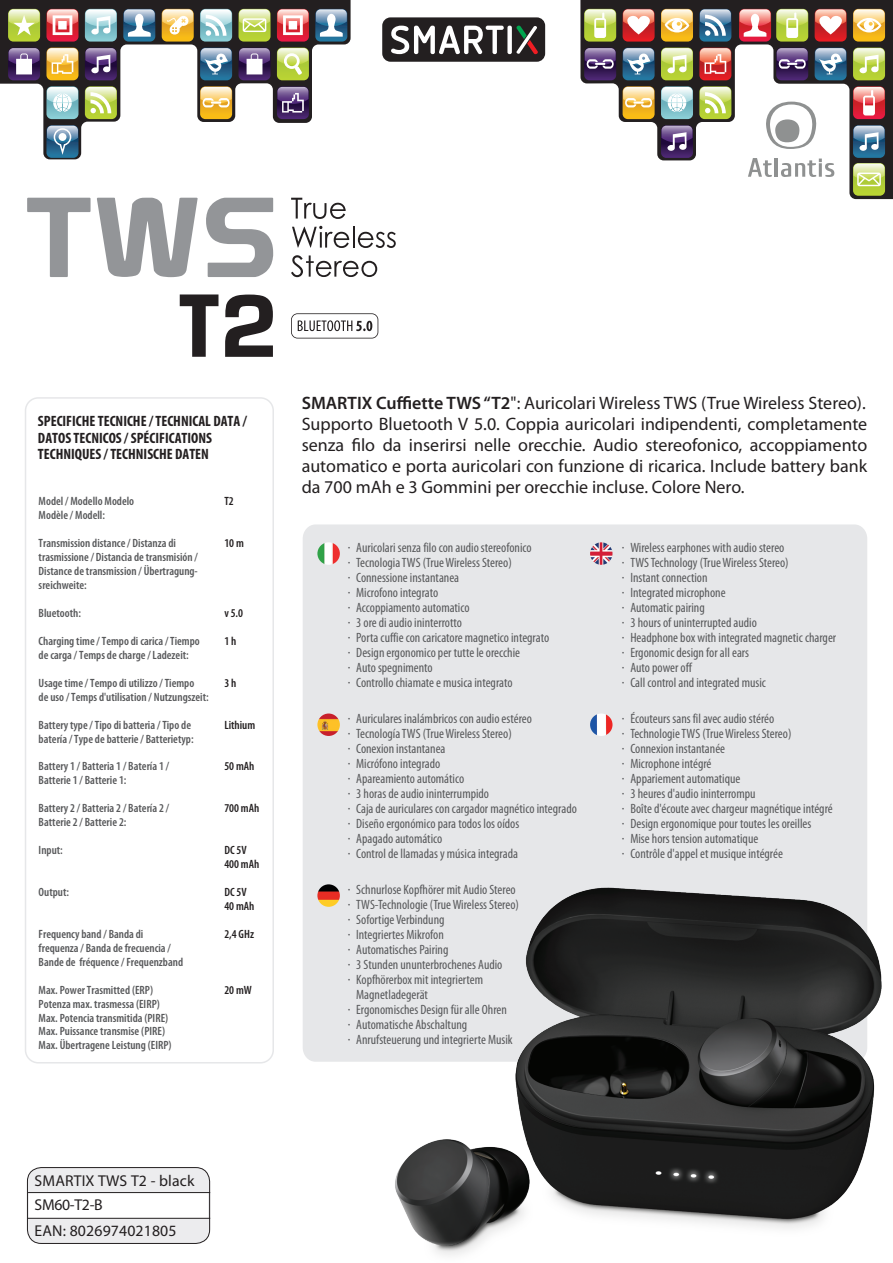
<style>
.page{position:relative;width:893px;height:1263px;background:#fff}
.page>*{position:absolute;margin:0;border:0;box-sizing:border-box;transform-origin:0 0}
.t1{font:18px/21px "Myriad Pro";color:#231f20;text-align:justify}
.t2{font:15.75px/24.3px "Myriad Pro";letter-spacing:.01em;color:#231f20}
.t3{font:700 condensed 15px/16.5px "Myriad Pro";color:#231f20}
.t4{font:condensed 13.5px/15px "Myriad Pro";color:#57585a}
.t5{font:600 condensed 12px/14px "Myriad Pro";color:#57585a}
.t6{font:600 condensed 12px/14px "Myriad Pro";color:#231f20}
.s1{font-weight:600}
</style>
<div class="page">
<svg style="left:0;top:0;width:893px;height:404px"></svg>
<svg style="left:739px;top:86px;width:108px;height:110px"></svg>
<div style="left:382px;top:17px;width:163px;height:45px;background:#231f20;border-radius:8px"></div>
<svg style="left:354px;top:9px;width:185px;height:71px"></svg>
<div style="left:303px;top:524px;width:564px;height:538px;background:#e6e7e9;border-radius:14px"></div>
<div style="left:25px;top:397px;width:249px;height:666px;border:2px solid #e6e7e9;border-radius:13px"></div>
<div style="left:28px;top:1168px;width:182px;height:75px;background:#ececee;border-radius:14px"></div>
<div style="left:29px;top:1193px;width:179px;height:24px;background:#fff"></div>
<hr style="left:28px;top:1192px;width:182px;height:1px;background:#231f20">
<hr style="left:28px;top:1218px;width:182px;height:1px;background:#231f20">
<div style="left:27px;top:1167px;width:183px;height:77px;border:1px solid #231f20;border-radius:14px"></div>
<img style="left:317px;top:542px;width:23px;height:23px;border-radius:11px">
<img style="left:590px;top:542px;width:22px;height:23px;border-radius:11px">
<img style="left:317px;top:713px;width:23px;height:23px;border-radius:11px">
<img style="left:590px;top:713px;width:22px;height:23px;border-radius:11px">
<svg style="left:291px;top:313px;width:87px;height:25px"></svg>
<svg style="left:8px;top:125px;width:416px;height:152px"></svg>
<svg style="left:225px;top:295px;width:48px;height:62px"></svg>
<svg style="left:180px;top:294px;width:38px;height:63px"></svg>
<img style="left:231px;top:768px;width:651px;height:487px">
<p class="t3" style="left:38px;top:413px;width:210px">SPECIFICHE TECNICHE / TECHNICAL DATA /<br>DATOS TECNICOS / SPÉCIFICATIONS<br>TECHNIQUES / TECHNISCHE DATEN</p>
<p class="t5" style="left:39px;top:495px;width:97px">Model / Modello Modelo<br>Modèle / Modell:</p>
<p class="t5" style="left:39px;top:536px;width:161px">Transmission distance / Distanza di trasmissione / Distancia de transmisión / Distance de transmission / Übertragung&shy;sreichweite:</p>
<p class="t5" style="left:39px;top:606px;width:44px">Bluetooth:</p>
<p class="t5" style="left:39px;top:634px;width:163px">Charging time / Tempo di carica / Tiempo de carga / Temps de charge / Ladezeit:</p>
<p class="t5" style="left:39px;top:676px;width:172px">Usage time / Tempo di utilizzo / Tiempo<br>de uso / Temps d'utilisation / Nutzungszeit:</p>
<p class="t5" style="left:39px;top:718px;width:156px">Battery type / Tipo di batteria / Tipo de batería / Type de batterie / Batterietyp:</p>
<p class="t5" style="left:39px;top:760px;width:132px">Battery 1 / Batteria 1 / Batería 1 /<br>Batterie 1 / Batterie 1:</p>
<p class="t5" style="left:39px;top:801px;width:132px">Battery 2 / Batteria 2 / Batería 2 /<br>Batterie 2 / Batterie 2:</p>
<p class="t5" style="left:39px;top:843px;width:26px">Input:</p>
<p class="t5" style="left:39px;top:885px;width:32px">Output:</p>
<p class="t5" style="left:39px;top:927px;width:146px">Frequency band / Banda di frequenza / Banda de frecuencia /<br>Bande de fréquence / Frequenzband</p>
<p class="t5" style="left:39px;top:983px;width:134px">Max. Power Trasmitted (ERP)<br>Potenza max. trasmessa (EIRP)<br>Max. Potencia transmitida (PIRE)<br>Max. Puissance transmise (PIRE)<br>Max. Übertragene Leistung (EIRP)</p>
<p class="t6" style="left:224px;top:495px;width:11px">T2</p>
<p class="t6" style="left:224px;top:536px;width:21px">10 m</p>
<p class="t6" style="left:224px;top:606px;width:20px">v 5.0</p>
<p class="t6" style="left:224px;top:634px;width:13px">1 h</p>
<p class="t6" style="left:224px;top:676px;width:13px">3 h</p>
<p class="t6" style="left:224px;top:718px;width:32px">Lithium</p>
<p class="t6" style="left:224px;top:760px;width:32px">50 mAh</p>
<p class="t6" style="left:224px;top:801px;width:37px">700 mAh</p>
<p class="t6" style="left:224px;top:843px;width:37px">DC 5V<br>400 mAh</p>
<p class="t6" style="left:224px;top:885px;width:32px">DC 5V<br>40 mAh</p>
<p class="t6" style="left:224px;top:927px;width:31px">2,4 GHz</p>
<p class="t6" style="left:224px;top:983px;width:29px">20 mW</p>
<p class="t1" style="left:302px;top:393px;width:567px"><span class="s1">SMARTIX Cuffiette TWS “T2</span>": Auricolari Wireless TWS (True Wireless Stereo).<br>Supporto Bluetooth V 5.0. Coppia auricolari indipendenti, completamente senza filo da inserirsi nelle orecchie. Audio stereofonico, accoppiamento automatico e porta auricolari con funzione di ricarica. Include battery bank da 700 mAh e 3 Gommini per orecchie incluse. Colore Nero.</p>
<p class="t4" style="left:348px;top:540px;width:203px">· Auricolari senza filo con audio stereofonico<br>· Tecnologia TWS (True Wireless Stereo)<br>· Connessione instantanea<br>· Microfono integrato<br>· Accoppiamento automatico<br>· 3 ore di audio ininterrotto<br>· Porta cuffie con caricatore magnetico integrato · Design ergonomico per tutte le orecchie<br>· Auto spegnimento<br>· Controllo chiamate e musica integrato</p>
<p class="t4" style="left:348px;top:711px;width:231px">· Auriculares inalámbricos con audio estéreo<br>· Tecnología TWS (True Wireless Stereo)<br>· Conexion instantanea<br>· Micrófono integrado<br>· Apareamiento automático<br>· 3 horas de audio ininterrumpido<br>· Caja de auriculares con cargador magnético integrado · Diseño ergonómico para todos los oídos<br>· Apagado automático<br>· Control de llamadas y música integrada</p>
<p class="t4" style="left:348px;top:882px;width:169px">· Schnurlose Kopfhörer mit Audio Stereo</p>
<p class="t4" style="left:348px;top:897px;width:173px">· TWS-Technologie (True Wireless Stereo)</p>
<p class="t4" style="left:348px;top:912px;width:98px">· Sofortige Verbindung</p>
<p class="t4" style="left:348px;top:927px;width:98px">· Integriertes Mikrofon</p>
<p class="t4" style="left:348px;top:942px;width:102px">· Automatisches Pairing</p>
<p class="t4" style="left:348px;top:957px;width:156px">· 3 Stunden ununterbrochenes Audio</p>
<p class="t4" style="left:348px;top:972px;width:137px">· Kopfhörerbox mit integriertem</p>
<p class="t4" style="left:356px;top:987px;width:73px">Magnetladegerät</p>
<p class="t4" style="left:348px;top:1002px;width:161px">· Ergonomisches Design für alle Ohren</p>
<p class="t4" style="left:348px;top:1017px;width:121px">· Automatische Abschaltung</p>
<p class="t4" style="left:348px;top:1032px;width:166px">· Anrufsteuerung und integrierte Musik</p>
<p class="t4" style="left:622px;top:540px;width:216px">· Wireless earphones with audio stereo<br>· TWS Technology (True Wireless Stereo)<br>· Instant connection<br>· Integrated microphone<br>· Automatic pairing<br>· 3 hours of uninterrupted audio<br>· Headphone box with integrated magnetic charger · Ergonomic design for all ears<br>· Auto power off<br>· Call control and integrated music</p>
<p class="t4" style="left:622px;top:711px;width:212px">· Écouteurs sans fil avec audio stéréo<br>· Technologie TWS (True Wireless Stereo)<br>· Connexion instantanée<br>· Microphone intégré<br>· Appariement automatique<br>· 3 heures d'audio ininterrompu<br>· Boîte d'écoute avec chargeur magnétique intégré · Design ergonomique pour toutes les oreilles<br>· Mise hors tension automatique<br>· Contrôle d'appel et musique intégrée</p>
<p class="t2" style="left:35px;top:1169px;width:161px">SMARTIX TWS T2 - black<br>SM60-T2-B</p>
<p class="t2" style="left:35px;top:1219px;width:143px">EAN: 8026974021805</p>
</div>
